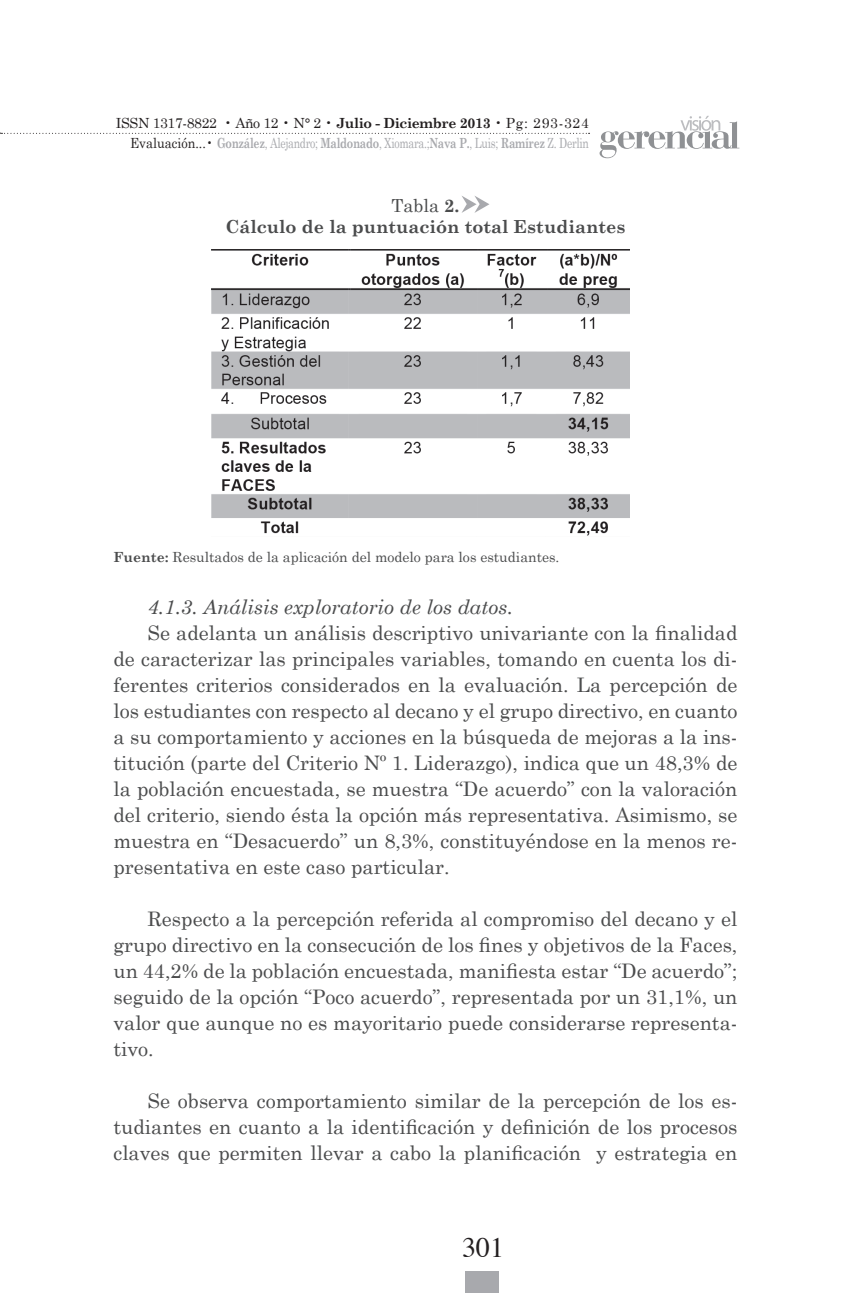
<style>
.page{position:relative;width:851px;height:1293px;background:#fff}
.page>*{position:absolute;margin:0;border:0;box-sizing:border-box;transform-origin:0 0}
.t1{font:28px "Times";color:#231f20}
.t2{font:20px/26px "Century Schoolbook";color:#4b4c4d;text-align:justify}
.t3{font:italic 20px "Century Schoolbook";color:#4b4c4d}
.t4{font:700 18px/21.6px "Century Schoolbook";color:#4b4c4d;text-align:center}
.t5{font:14px/20px "Century Schoolbook";letter-spacing:-.025em;color:#231f20;text-align:right}
.t6{font:14px "Century Schoolbook";color:#4b4c4d}
.s1{font-weight:700}
.s2{font-weight:700;color:#a8a9ad}
.s3{color:#a8a9ad}
.s4{font-weight:400}
</style>
<div class="page">
<svg style="left:0;top:133px;width:589px;height:1px"></svg>
<svg style="left:599px;top:116px;width:140px;height:42px"></svg>
<div style="left:465px;top:1271px;width:34px;height:22px;background:#a8a9ad"></div>
<img style="left:211px;top:249px;width:418px;height:287px">
<svg style="left:461px;top:196px;width:28px;height:17px"></svg>
<p class="t5" style="left:116px;top:113px;width:474px">ISSN 1317-8822 • Año 12 • N° 2 • <span class="s1">Julio - Diciembre 2013</span> • Pg: 293-324<br>Evaluación...• <span class="s2">González</span><span class="s3">, Alejandro;</span> <span class="s2">Maldonado</span><span class="s3">, Xiomara.;</span><span class="s2">Nava P.</span><span class="s3">, Luis;</span> <span class="s2">Ramírez</span> <span class="s3">Z. Derlin</span></p>
<p class="t4" style="left:225px;top:194px;width:401px"><span class="s4">Tabla</span> 2.<br>Cálculo de la puntuación total Estudiantes</p>
<p class="t6" style="left:113px;top:548px;width:447px"><span class="s1">Fuente:</span> Resultados de la aplicación del modelo para los estudiantes.</p>
<p class="t3" style="left:147px;top:594px;width:367px">4.1.3. Análisis exploratorio de los datos.</p>
<p class="t2" style="left:113px;top:619px;width:625px;text-indent:34px">Se adelanta un análisis descriptivo univariante con la finalidad de caracterizar las principales variables, tomando en cuenta los di&shy;ferentes criterios considerados en la evaluación. La percepción de los estudiantes con respecto al decano y el grupo directivo, en cuanto a su comportamiento y acciones en la búsqueda de mejoras a la ins&shy;titución (parte del Criterio Nº 1. Liderazgo), indica que un 48,3% de la población encuestada, se muestra “De acuerdo” con la valoración del criterio, siendo ésta la opción más representativa. Asimismo, se muestra en “Desacuerdo” un 8,3%, constituyéndose en la menos re&shy;presentativa en este caso particular.</p>
<p class="t2" style="left:113px;top:905px;width:625px;text-indent:34px">Respecto a la percepción referida al compromiso del decano y el grupo directivo en la consecución de los fines y objetivos de la Faces, un 44,2% de la población encuestada, manifiesta estar “De acuerdo”; seguido de la opción “Poco acuerdo”, representada por un 31,1%, un valor que aunque no es mayoritario puede considerarse representa&shy;tivo.</p>
<p class="t2" style="left:113px;top:1087px;width:625px;text-indent:34px">Se observa comportamiento similar de la percepción de los es&shy;tudiantes en cuanto a la identificación y definición de los procesos claves que permiten llevar a cabo la planificación y estrategia en</p>
<h1 class="t1" style="left:462px;top:1221px;width:43px">301</h1>
</div>
